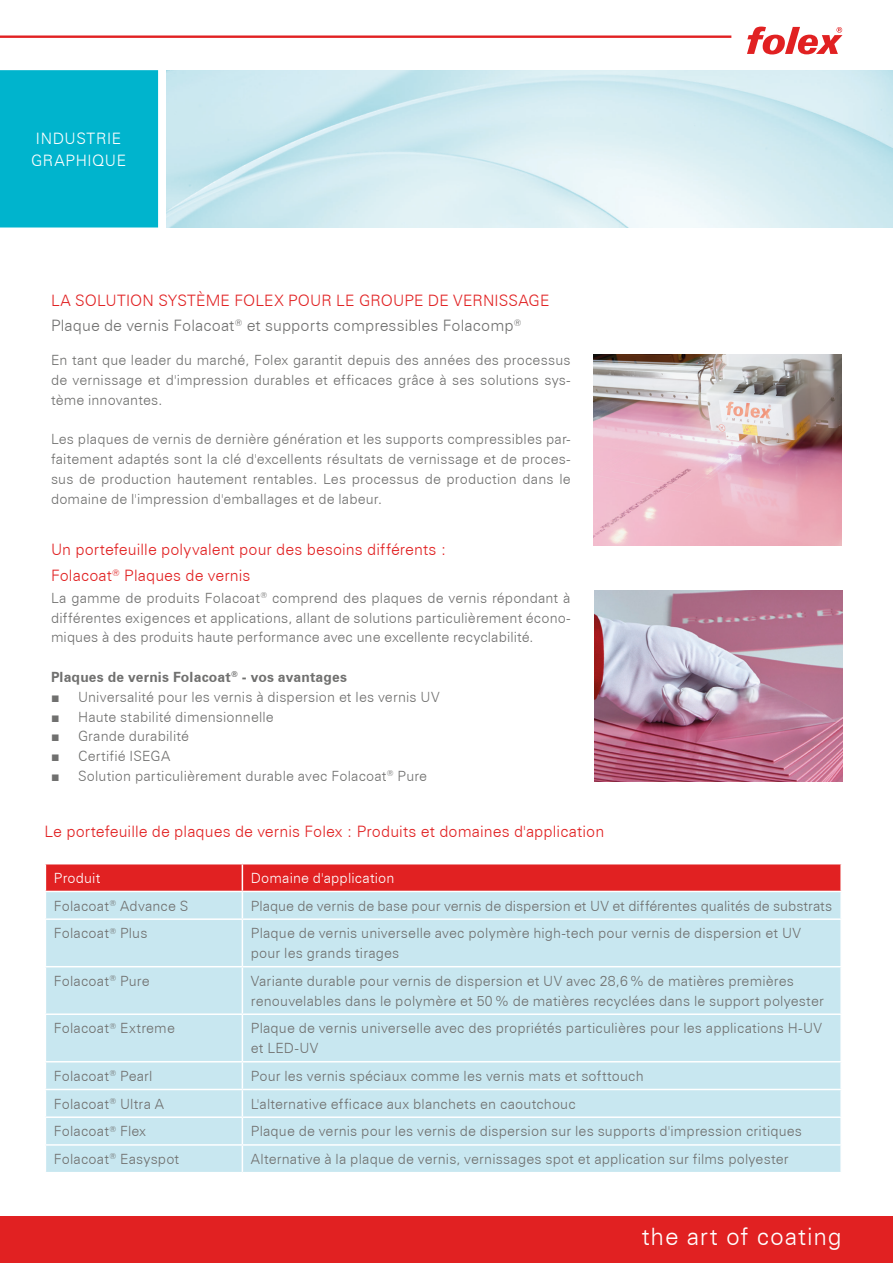
<style>
.page{position:relative;width:893px;height:1263px;background:#fff}
.page>*{position:absolute;margin:0;border:0;box-sizing:border-box;transform-origin:0 0}
.t1{font:300 24px "Zurich BT";letter-spacing:.035em;color:#fff}
.t2{font:300 15.75px/25.5px "Zurich BT";letter-spacing:.005em;color:#e12122}
.t3{font:300 15.75px/25.5px "Zurich BT";letter-spacing:.005em;color:#70706f}
.t4{font:300 15.75px/21.8px "Zurich BT";letter-spacing:.035em;color:#fff;text-align:center}
.t5{font:300 14.1px/19.8px "Zurich BT";letter-spacing:.01em;color:#70706f;text-align:justify}
.t6{font:700 14.1px "Zurich BT";letter-spacing:.015em;color:#70706f}
.t7{font:300 14.1px "Zurich BT";letter-spacing:.01em;color:#fff}
.s1{color:#e12122}
.s2{font-family:"Arial";font-weight:400}
</style>
<div class="page">
<div style="left:0;top:70px;width:158px;height:157px;background:#00b4cd"></div>
<hr style="left:0;top:35px;width:731px;height:3px;background:#e12122">
<svg style="left:747px;top:27px;width:95px;height:27px"></svg>
<img style="left:166px;top:70px;width:727px;height:157px">
<div style="left:0;top:1217px;width:893px;height:46px;background:#e12122"></div>
<img style="left:594px;top:354px;width:248px;height:191px">
<div style="left:46px;top:920px;width:794px;height:252px;background:#c8e7f0"></div>
<svg style="left:45px;top:864px;width:796px;height:54px;background:#d6888c"></svg>
<hr style="left:840px;top:892px;width:2px;height:26px;background:#fff">
<hr style="left:242px;top:920px;width:1px;height:46px;background:#fff">
<hr style="left:45px;top:966px;width:197px;height:1px;background:#fff">
<hr style="left:242px;top:966px;width:600px;height:1px;background:#fff">
<hr style="left:242px;top:967px;width:1px;height:46px;background:#fff">
<hr style="left:45px;top:1013px;width:197px;height:2px;background:#fff">
<hr style="left:242px;top:1013px;width:600px;height:2px;background:#fff">
<hr style="left:242px;top:1015px;width:1px;height:46px;background:#fff">
<hr style="left:45px;top:1061px;width:197px;height:1px;background:#fff">
<hr style="left:242px;top:1061px;width:600px;height:1px;background:#fff">
<hr style="left:45px;top:1089px;width:197px;height:1px;background:#fff">
<hr style="left:242px;top:1089px;width:600px;height:1px;background:#fff">
<hr style="left:45px;top:1116px;width:197px;height:2px;background:#fff">
<hr style="left:242px;top:1116px;width:600px;height:2px;background:#fff">
<hr style="left:45px;top:1144px;width:197px;height:2px;background:#fff">
<hr style="left:242px;top:1144px;width:600px;height:2px;background:#fff">
<svg style="left:242px;top:1062px;width:1px;height:110px"></svg>
<img style="left:594px;top:591px;width:248px;height:191px">
<p class="t4" style="left:31px;top:127px;width:97px">INDUSTRIE<br>GRAPHIQUE</p>
<p class="t3" style="left:51px;top:287px;width:500px"><span class="s1">LA SOLUTION SYSTÈME FOLEX POUR LE GROUPE DE VERNISSAGE<br></span>Plaque de vernis Folacoat<sup>®</sup> et supports compressibles Folacomp<sup>®</sup></p>
<p class="t5" style="left:51px;top:350px;width:521px">En tant que leader du marché, Folex garantit depuis des années des processus de vernissage et d'impression durables et efficaces grâce à ses solutions sys&shy;tème innovantes.</p>
<p class="t5" style="left:51px;top:429px;width:521px">Les plaques de vernis de dernière génération et les supports compressibles par&shy;faitement adaptés sont la clé d'excellents résultats de vernissage et de proces&shy;sus de production hautement rentables. Les processus de production dans le domaine de l'impression d'emballages et de labeur.</p>
<p class="t2" style="left:51px;top:537px;width:397px">Un portefeuille polyvalent pour des besoins différents :<br>Folacoat<sup>®</sup> Plaques de vernis</p>
<p class="t5" style="left:51px;top:588px;width:521px">La gamme de produits Folacoat<sup>®</sup> comprend des plaques de vernis répondant à différentes exigences et applications, allant de solutions particulièrement écono&shy;miques à des produits haute performance avec une excellente recyclabilité.</p>
<p class="t6" style="left:51px;top:668px;width:298px">Plaques de vernis Folacoat<sup>®</sup> - vos avantages</p>
<p class="t5" style="left:51px;top:687px;width:390px"><span class="s2">■</span> Universalité pour les vernis à dispersion et les vernis UV</p>
<p class="t5" style="left:51px;top:707px;width:224px"><span class="s2">■</span> Haute stabilité dimensionnelle</p>
<p class="t5" style="left:51px;top:726px;width:139px"><span class="s2">■</span> Grande durabilité</p>
<p class="t5" style="left:51px;top:746px;width:121px"><span class="s2">■</span> Certifié ISEGA</p>
<p class="t5" style="left:51px;top:766px;width:378px"><span class="s2">■</span> Solution particulièrement durable avec Folacoat<sup>®</sup> Pure</p>
<p class="t2" style="left:45px;top:819px;width:561px">Le portefeuille de plaques de vernis Folex : Produits et domaines d'application</p>
<p class="t7" style="left:54px;top:869px;width:48px">Produit</p>
<p class="t7" style="left:251px;top:869px;width:145px">Domaine d'application</p>
<p class="t5" style="left:54px;top:896px;width:136px">Folacoat<sup>®</sup> Advance S</p>
<p class="t5" style="left:251px;top:896px;width:583px">Plaque de vernis de base pour vernis de dispersion et UV et différentes qualités de substrats</p>
<p class="t5" style="left:54px;top:923px;width:95px">Folacoat<sup>®</sup> Plus</p>
<p class="t5" style="left:251px;top:923px;width:552px">Plaque de vernis universelle avec polymère high-tech pour vernis de dispersion et UV pour les grands tirages</p>
<p class="t5" style="left:54px;top:971px;width:97px">Folacoat<sup>®</sup> Pure</p>
<p class="t5" style="left:251px;top:971px;width:574px">Variante durable pour vernis de dispersion et UV avec 28,6 % de matières premières renouvelables dans le polymère et 50 % de matières recyclées dans le support polyester</p>
<p class="t5" style="left:54px;top:1018px;width:122px">Folacoat<sup>®</sup> Extreme</p>
<p class="t5" style="left:251px;top:1018px;width:573px">Plaque de vernis universelle avec des propriétés particulières pour les applications H-UV et LED-UV</p>
<p class="t5" style="left:54px;top:1066px;width:100px">Folacoat<sup>®</sup> Pearl</p>
<p class="t5" style="left:251px;top:1066px;width:394px">Pour les vernis spéciaux comme les vernis mats et softtouch</p>
<p class="t5" style="left:54px;top:1094px;width:112px">Folacoat<sup>®</sup> Ultra A</p>
<p class="t5" style="left:251px;top:1094px;width:326px">L'alternative efficace aux blanchets en caoutchouc</p>
<p class="t5" style="left:54px;top:1121px;width:94px">Folacoat<sup>®</sup> Flex</p>
<p class="t5" style="left:251px;top:1121px;width:553px">Plaque de vernis pour les vernis de dispersion sur les supports d'impression critiques</p>
<p class="t5" style="left:54px;top:1149px;width:127px">Folacoat<sup>®</sup> Easyspot</p>
<p class="t5" style="left:251px;top:1149px;width:539px">Alternative à la plaque de vernis, vernissages spot et application sur films polyester</p>
<h1 class="t1" style="left:642px;top:1221px;width:201px">the art of coating</h1>
</div>
